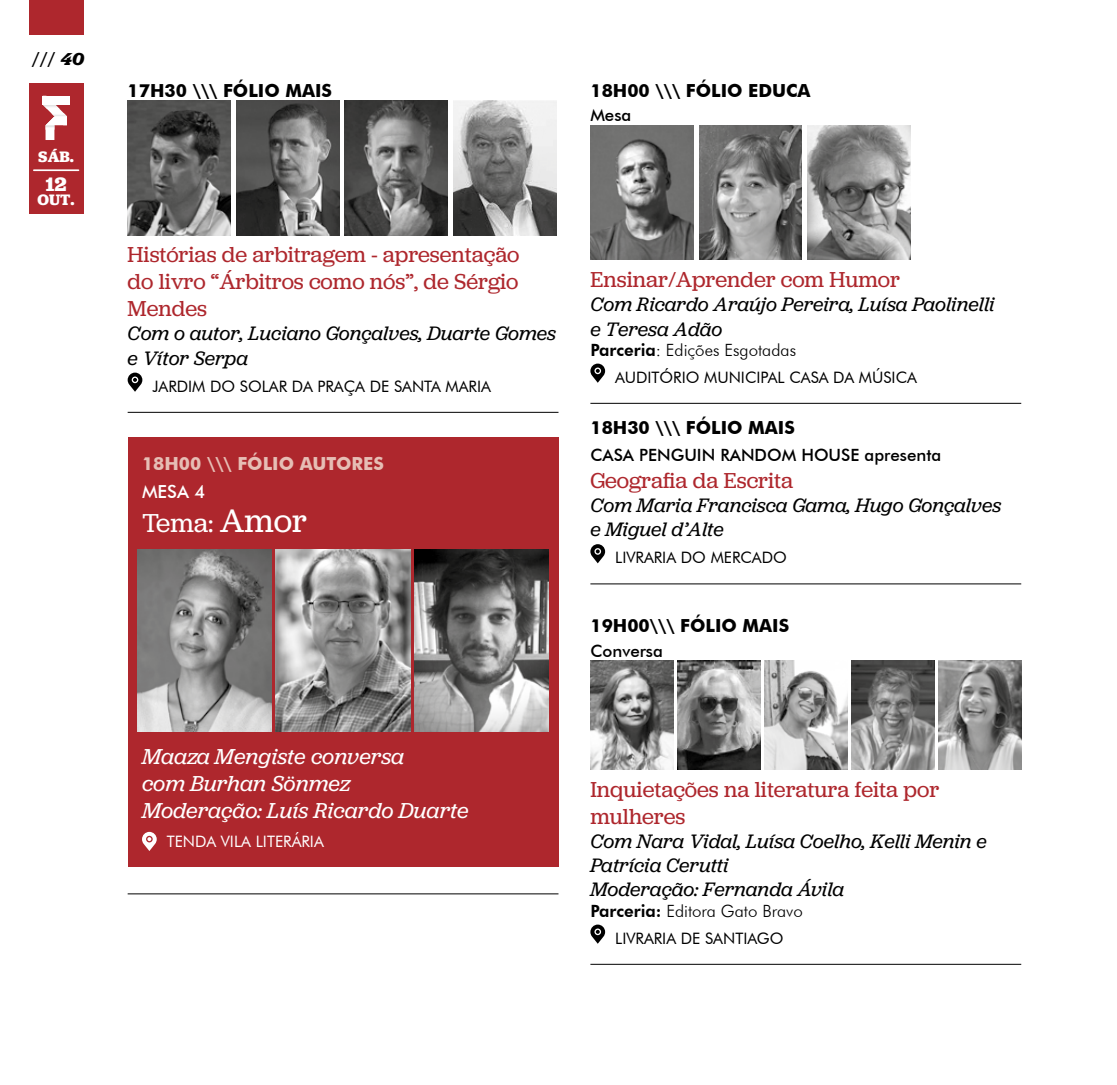
<style>
.page{position:relative;width:1117px;height:1085px;background:#fff}
.page>*{position:absolute;margin:0;border:0;box-sizing:border-box;transform-origin:0 0}
.t1{font:27px "Jubilat";color:#fff}
.t2{font:22.5px/27px "Jubilat";color:#ae272d;text-align:justify}
.t3{font:italic 22.5px/27px "Jubilat";color:#fff}
.t4{font:italic 20.25px/24.3px "Jubilat";color:#000}
.t5{font:700 20.25px "Jubilat";color:#fff}
.t6{font:700 18px "Futura BT";color:#000}
.t7{font:700 18px "Futura BT";color:#e6beb5}
.t8{font:500 18px "Futura BT";color:#000}
.t9{font:500 18px "Futura BT";color:#fff}
.t10{font:300 16.88px "Futura BT";color:#000}
.t11{font:500 16.88px "Futura BT";color:#000}
.t12{font:15.75px "Futura BT";color:#000}
.t13{font:15.75px "Futura BT";color:#fff}
.t14{font:700 15.75px "Jubilat";color:#fff}
.s1{font-family:"Jubilat";font-weight:700;font-style:italic}
.s2{font-size:33.75px}
.s3{font-weight:800}
</style>
<div class="page">
<div style="left:29px;top:83px;width:55px;height:130px;background:#ae272d"></div>
<div style="left:43px;top:96px;width:27px;height:9px;background:#fff"></div>
<svg style="left:43px;top:105px;width:24px;height:35px"></svg>
<hr style="left:34px;top:169px;width:44px;height:2px;background:#fff">
<div style="left:29px;top:0;width:55px;height:34px;background:#ae272d"></div>
<img style="left:128px;top:100px;width:102px;height:135px">
<img style="left:236px;top:100px;width:103px;height:135px">
<img style="left:345px;top:100px;width:102px;height:135px">
<img style="left:453px;top:100px;width:103px;height:135px">
<svg style="left:128px;top:372px;width:14px;height:20px"></svg>
<hr style="left:128px;top:412px;width:430px;height:1px;background:#000">
<div style="left:128px;top:437px;width:430px;height:429px;background:#ae272d"></div>
<svg style="left:142px;top:831px;width:15px;height:19px"></svg>
<img style="left:137px;top:549px;width:135px;height:182px">
<img style="left:276px;top:549px;width:134px;height:182px">
<img style="left:414px;top:549px;width:135px;height:182px">
<hr style="left:128px;top:893px;width:430px;height:1px;background:#000">
<img style="left:590px;top:125px;width:103px;height:135px">
<img style="left:699px;top:125px;width:102px;height:135px">
<img style="left:807px;top:125px;width:103px;height:135px">
<svg style="left:590px;top:363px;width:15px;height:20px"></svg>
<hr style="left:590px;top:403px;width:430px;height:1px;background:#000">
<svg style="left:590px;top:544px;width:15px;height:19px"></svg>
<hr style="left:590px;top:583px;width:430px;height:1px;background:#000">
<img style="left:590px;top:660px;width:83px;height:109px">
<img style="left:677px;top:660px;width:83px;height:109px">
<img style="left:764px;top:660px;width:83px;height:109px">
<img style="left:851px;top:660px;width:83px;height:109px">
<img style="left:938px;top:660px;width:82px;height:109px">
<svg style="left:590px;top:924px;width:15px;height:19px"></svg>
<hr style="left:590px;top:963px;width:430px;height:1px;background:#000">
<p class="t8" style="left:32px;top:47px;width:54px">/// <span class="s1">40</span></p>
<p class="t14" style="left:38px;top:146px;width:37px">SÁB.</p>
<p class="t5" style="left:46px;top:171px;width:23px">12</p>
<p class="t14" style="left:38px;top:189px;width:39px">OUT.</p>
<p class="t6" style="left:128px;top:79px;width:206px">17H30 \\\ FÓLIO MAIS</p>
<p class="t6" style="left:590px;top:79px;width:222px">18H00 \\\ FÓLIO EDUCA</p>
<p class="t11" style="left:590px;top:105px;width:42px">Mesa</p>
<p class="t2" style="left:128px;top:240px;width:393px">Histórias de arbitragem - apresentação do livro “Árbitros como nós”, de Sérgio Mendes</p>
<p class="t4" style="left:128px;top:321px;width:430px">Com o autor, Luciano Gonçalves, Duarte Gomes e Vítor Serpa</p>
<p class="t12" style="left:152px;top:376px;width:340px">JARDIM DO SOLAR DA PRAÇA DE SANTA MARIA</p>
<p class="t7" style="left:142px;top:452px;width:243px">18H00 \\\ FÓLIO AUTORES</p>
<p class="t9" style="left:142px;top:480px;width:65px">MESA 4</p>
<h1 class="t1" style="left:142px;top:505px;width:166px">Tema: <span class="s2">Amor</span></h1>
<p class="t2" style="left:590px;top:265px;width:311px">Ensinar/Aprender com Humor</p>
<p class="t4" style="left:590px;top:291px;width:406px">Com Ricardo Araújo Pereira, Luísa Paolinelli e Teresa Adão</p>
<p class="t10" style="left:590px;top:339px;width:207px"><span class="s3">Parceria</span>: Edições Esgotadas</p>
<p class="t12" style="left:615px;top:367px;width:303px">AUDITÓRIO MUNICIPAL CASA DA MÚSICA</p>
<p class="t6" style="left:590px;top:416px;width:206px">18H30 \\\ FÓLIO MAIS</p>
<p class="t11" style="left:590px;top:444px;width:352px">CASA PENGUIN RANDOM HOUSE apresenta</p>
<p class="t2" style="left:590px;top:466px;width:204px">Geografia da Escrita</p>
<p class="t4" style="left:590px;top:492px;width:412px">Com Maria Francisca Gama, Hugo Gonçalves e Miguel d’Alte</p>
<p class="t12" style="left:615px;top:548px;width:173px">LIVRARIA DO MERCADO</p>
<p class="t6" style="left:590px;top:614px;width:200px">19H00\\\ FÓLIO MAIS</p>
<p class="t11" style="left:590px;top:640px;width:74px">Conversa</p>
<p class="t3" style="left:142px;top:741px;width:328px">Maaza Mengiste conversa<br>com Burhan Sönmez<br>Moderação: Luís Ricardo Duarte</p>
<p class="t13" style="left:167px;top:831px;width:158px">TENDA VILA LITERÁRIA</p>
<p class="t2" style="left:590px;top:774px;width:350px">Inquietações na literatura feita por mulheres</p>
<p class="t4" style="left:590px;top:828px;width:398px">Com Nara Vidal, Luísa Coelho, Kelli Menin e<br>Patrícia Cerutti<br>Moderação: Fernanda Ávila</p>
<p class="t10" style="left:590px;top:900px;width:214px"><span class="s3">Parceria:</span> Editora Gato Bravo</p>
<p class="t12" style="left:615px;top:928px;width:170px">LIVRARIA DE SANTIAGO</p>
</div>
